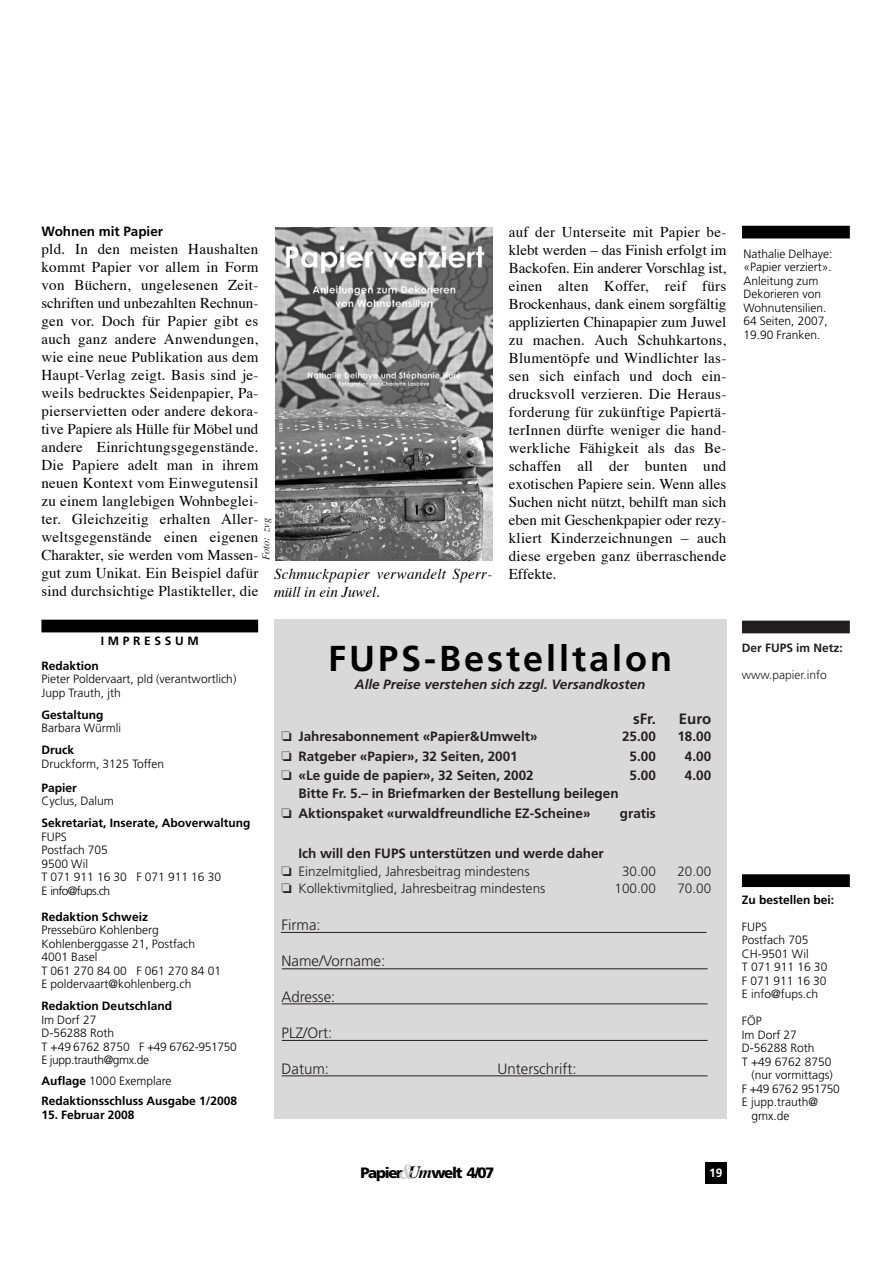
<style>
.page{position:relative;width:893px;height:1263px;background:#fff}
.page>*{position:absolute;margin:0;border:0;box-sizing:border-box;transform-origin:0 0}
.t1{font:700 36px "Frutiger";letter-spacing:.085em;color:#000}
.t2{font:15px/18px "Times";letter-spacing:.01em;color:#000;text-align:justify}
.t3{font:300 15px "Frutiger";color:#231f20}
.t4{font:italic 15px/18px "Times";letter-spacing:.02em;color:#000}
.t5{font:900 15px "Frutiger";letter-spacing:-.09em;color:#000}
.t6{font:700 15px "Frutiger";color:#231f20}
.t7{font:700 13.5px/19.5px "Frutiger";color:#231f20}
.t8{font:300 13.5px "Frutiger";color:#231f20}
.t9{font:italic 700 13.5px "Frutiger";color:#231f20}
.t10{font:700 13.5px "Frutiger";color:#000}
.t11{font:300 12px/13.5px "Frutiger";color:#000}
.t12{font:700 12px/20.5px "Frutiger";color:#000}
.t13{font:300 12px/13.5px "Frutiger";letter-spacing:-.03em;color:#000}
.t14{font:300 12px "Frutiger";color:#231f20}
.t15{font:700 12px "Frutiger";color:#231f20}
.t16{font:700 12px "Frutiger";letter-spacing:.305em;color:#000}
.t17{font:700 12px "Frutiger";color:#fff}
.t18{font:italic 10.5px "Times";color:#231f20}
.s1{font-weight:300}
.s2{font-family:"Times";font-weight:700;font-style:italic;font-size:21px;color:#ccc}
.s3{font-family:"Times";font-weight:700;font-style:italic;font-size:17.25px}
</style>
<div class="page">
<div style="left:742px;top:226px;width:107px;height:13px;background:#000"></div>
<div style="left:705px;top:1163px;width:21px;height:21px;background:#000"></div>
<div style="left:742px;top:874px;width:107px;height:13px;background:#000"></div>
<div style="left:41px;top:620px;width:217px;height:12px;background:#000"></div>
<div style="left:274px;top:620px;width:452px;height:499px;background:#d9d9d9"></div>
<hr style="left:282px;top:968px;width:425px;height:1px;background:#231f20">
<hr style="left:282px;top:1004px;width:425px;height:1px;background:#231f20">
<hr style="left:282px;top:1040px;width:425px;height:1px;background:#231f20">
<hr style="left:282px;top:1076px;width:425px;height:1px;background:#231f20">
<hr style="left:281px;top:932px;width:425px;height:1px;background:#231f20">
<div style="left:742px;top:621px;width:107px;height:12px;background:#231f20"></div>
<img style="left:275px;top:227px;width:217px;height:333px">
<p class="t10" style="left:41px;top:226px;width:123px">Wohnen mit Papier</p>
<p class="t2" style="left:41px;top:242px;width:219px">pld. In den meisten Haushalten kommt Papier vor allem in Form von Büchern, ungelesenen Zeit&shy;schriften und unbezahlten Rechnun&shy;gen vor. Doch für Papier gibt es auch ganz andere Anwendungen, wie eine neue Publikation aus dem Haupt-Verlag zeigt. Basis sind je&shy;weils bedrucktes Seidenpapier, Pa&shy;pierservietten oder andere dekora&shy;tive Papiere als Hülle für Möbel und andere Einrichtungsgegenstände.<br>Die Papiere adelt man in ihrem neuen Kontext vom Einwegutensil zu einem langlebigen Wohnbeglei&shy;ter. Gleichzeitig erhalten Aller&shy;weltsgegenstände einen eigenen Charakter, sie werden vom Massen&shy;gut zum Unikat. Ein Beispiel dafür sind durchsichtige Plastikteller, die</p>
<p class="t11" style="left:743px;top:248px;width:91px">Nathalie Delhaye: «Papier verziert».<br>Anleitung zum<br>Dekorieren von<br>Wohnutensilien.<br>64 Seiten, 2007,<br>19.90 Franken.</p>
<p class="t2" style="left:509px;top:224px;width:219px">auf der Unterseite mit Papier be&shy;klebt werden – das Finish erfolgt im Backofen. Ein anderer Vorschlag ist, einen alten Koffer, reif fürs Brockenhaus, dank einem sorgfältig applizierten Chinapapier zum Juwel zu machen. Auch Schuhkartons, Blumentöpfe und Windlichter las&shy;sen sich einfach und doch ein&shy;drucksvoll verzieren. Die Heraus&shy;forderung für zukünftige Papiertä&shy;terInnen dürfte weniger die hand&shy;werkliche Fähigkeit als das Be&shy;schaffen all der bunten und exotischen Papiere sein. Wenn alles Suchen nicht nützt, behilft man sich eben mit Geschenkpapier oder rezy&shy;kliert Kinderzeichnungen – auch diese ergeben ganz überraschende Effekte.</p>
<p class="t18" style="left:261px;top:560px;width:44px;rotate:-90deg">Foto: zvg</p>
<p class="t4" style="left:274px;top:566px;width:220px">Schmuckpapier verwandelt Sperr&shy;müll in ein Juwel.</p>
<p class="t16" style="left:101px;top:636px;width:100px">IMPRESSUM</p>
<p class="t12" style="left:41px;top:656px;width:59px">Redaktion</p>
<p class="t11" style="left:41px;top:673px;width:196px">Pieter Poldervaart, pld (verantwortlich)<br>Jupp Trauth, jth</p>
<p class="t12" style="left:41px;top:705px;width:63px">Gestaltung</p>
<p class="t11" style="left:41px;top:722px;width:81px">Barbara Würmli</p>
<p class="t12" style="left:41px;top:741px;width:34px">Druck</p>
<p class="t11" style="left:41px;top:758px;width:124px">Druckform, 3125 Toffen</p>
<p class="t12" style="left:41px;top:778px;width:37px">Papier</p>
<p class="t11" style="left:41px;top:795px;width:74px">Cyclus, Dalum</p>
<p class="t12" style="left:41px;top:814px;width:210px">Sekretariat, Inserate, Aboverwaltung</p>
<p class="t11" style="left:41px;top:831px;width:181px">FUPS<br>Postfach 705<br>9500 Wil<br>T 071 911 16 30 F 071 911 16 30<br>E info@fups.ch</p>
<p class="t12" style="left:41px;top:907px;width:108px">Redaktion Schweiz</p>
<p class="t11" style="left:41px;top:924px;width:181px">Pressebüro Kohlenberg<br>Kohlenberggasse 21, Postfach<br>4001 Basel<br>T 061 270 84 00 F 061 270 84 01<br>E poldervaart@kohlenberg.ch</p>
<p class="t12" style="left:41px;top:997px;width:132px">Redaktion Deutschland</p>
<p class="t13" style="left:41px;top:1014px;width:197px">Im Dorf 27<br>D-56288 Roth<br>T +49 6762 8750 F +49 6762-951750<br>E jupp.trauth@gmx.de</p>
<p class="t12" style="left:41px;top:1071px;width:197px">Auflage <span class="s1">1000 Exemplare<br></span>Redaktionsschluss Ausgabe 1/2008</p>
<p class="t12" style="left:41px;top:1106px;width:95px">15. Februar 2008</p>
<h1 class="t1" style="left:328px;top:644px;width:345px">FUPS-Bestelltalon</h1>
<p class="t9" style="left:355px;top:679px;width:292px">Alle Preise verstehen sich zzgl. Versandkosten</p>
<p class="t6" style="left:633px;top:713px;width:24px">sFr.</p>
<p class="t6" style="left:679px;top:713px;width:34px">Euro</p>
<p class="t7" style="left:281px;top:728px;width:257px">❏ Jahresabonnement «Papier&amp;Umwelt»</p>
<p class="t7" style="left:622px;top:728px;width:35px">25.00</p>
<p class="t7" style="left:677px;top:728px;width:35px">18.00</p>
<p class="t7" style="left:281px;top:747px;width:238px">❏ Ratgeber «Papier», 32 Seiten, 2001</p>
<p class="t7" style="left:629px;top:747px;width:28px">5.00</p>
<p class="t7" style="left:685px;top:747px;width:28px">4.00</p>
<p class="t7" style="left:281px;top:767px;width:254px">❏ «Le guide de papier», 32 Seiten, 2002</p>
<p class="t7" style="left:629px;top:767px;width:28px">5.00</p>
<p class="t7" style="left:685px;top:767px;width:28px">4.00</p>
<p class="t7" style="left:281px;top:785px;width:338px;text-indent:17px">Bitte Fr. 5.– in Briefmarken der Bestellung beilegen ❏ Aktionspaket «urwaldfreundliche EZ-Scheine»</p>
<p class="t7" style="left:620px;top:804px;width:37px">gratis</p>
<p class="t7" style="left:281px;top:845px;width:324px;line-height:18px;text-indent:17px">Ich will den FUPS unterstützen und werde daher ❏ <span class="s1">Einzelmitglied, Jahresbeitrag mindestens</span></p>
<p class="t8" style="left:622px;top:866px;width:35px">30.00</p>
<p class="t8" style="left:677px;top:866px;width:35px">20.00</p>
<p class="t8" style="left:281px;top:882px;width:265px">❏ Kollektivmitglied, Jahresbeitrag mindestens</p>
<p class="t8" style="left:614px;top:882px;width:43px">100.00</p>
<p class="t8" style="left:677px;top:882px;width:35px">70.00</p>
<p class="t3" style="left:281px;top:919px;width:41px">Firma:</p>
<p class="t3" style="left:281px;top:955px;width:105px">Name/Vorname:</p>
<p class="t3" style="left:281px;top:991px;width:55px">Adresse:</p>
<p class="t3" style="left:281px;top:1027px;width:52px">PLZ/Ort:</p>
<p class="t3" style="left:281px;top:1063px;width:49px">Datum:</p>
<p class="t3" style="left:497px;top:1063px;width:81px">Unterschrift:</p>
<p class="t5" style="left:360px;top:1166px;width:135px">Papier<span class="s2">&amp;</span><span class="s3">Um</span>welt 4/07</p>
<p class="t17" style="left:709px;top:1168px;width:15px">19</p>
<p class="t15" style="left:741px;top:643px;width:102px">Der FUPS im Netz:</p>
<p class="t14" style="left:741px;top:670px;width:86px">www.papier.info</p>
<p class="t12" style="left:741px;top:890px;width:94px">Zu bestellen bei:</p>
<p class="t11" style="left:741px;top:921px;width:87px">FUPS<br>Postfach 705<br>CH-9501 Wil<br>T 071 911 16 30<br>F 071 911 16 30<br>E info@fups.ch</p>
<p class="t11" style="left:741px;top:1015px;width:21px">FÖP</p>
<p class="t11" style="left:741px;top:1029px;width:56px">Im Dorf 27</p>
<p class="t11" style="left:741px;top:1042px;width:74px">D-56288 Roth</p>
<p class="t11" style="left:741px;top:1056px;width:91px">T +49 6762 8750</p>
<p class="t11" style="left:751px;top:1069px;width:83px">(nur vormittags)</p>
<p class="t13" style="left:741px;top:1083px;width:99px">F +49 6762 951750</p>
<p class="t11" style="left:741px;top:1096px;width:78px">E jupp.trauth@</p>
<p class="t11" style="left:751px;top:1110px;width:39px">gmx.de</p>
</div>
